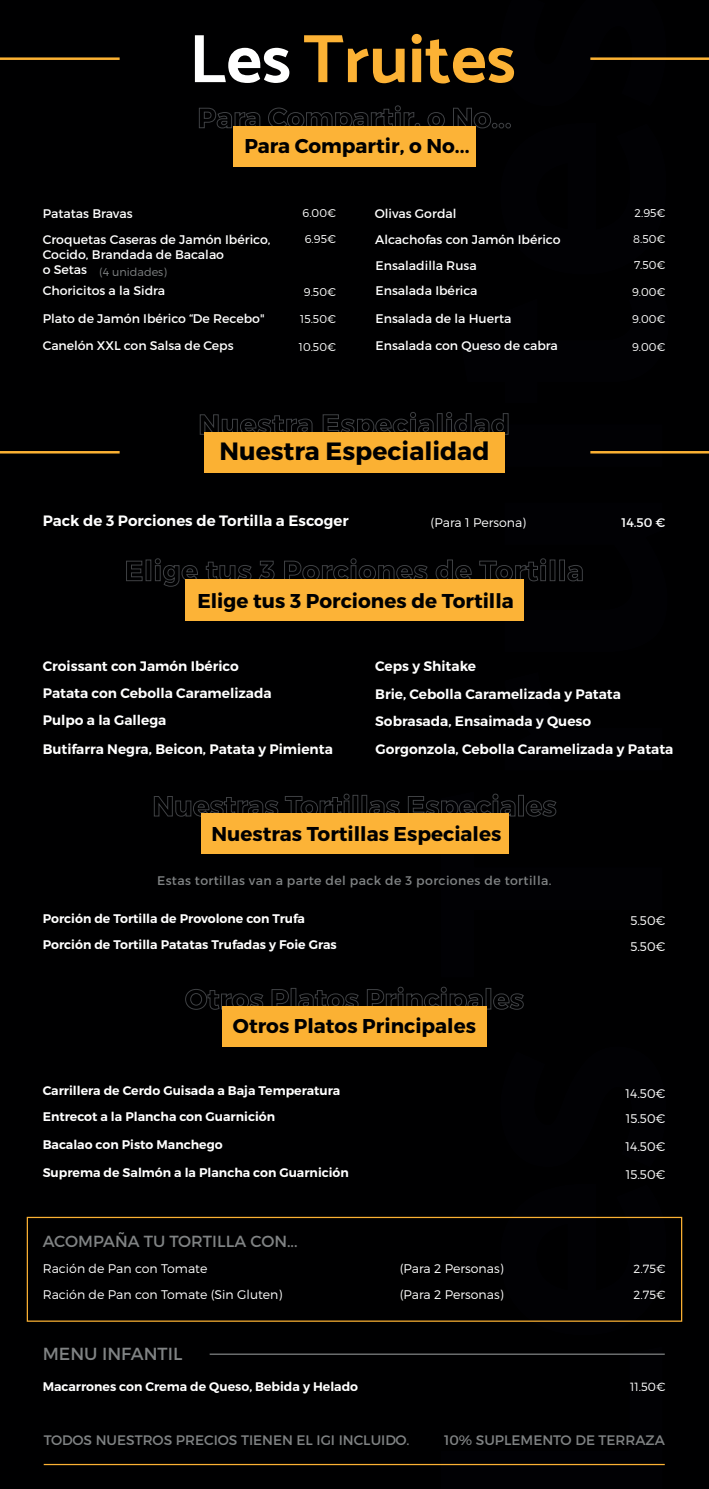
<style>
.page{position:relative;width:709px;height:1489px;background:#fff}
.page>*{position:absolute;margin:0;border:0;box-sizing:border-box;transform-origin:0 0}
.t1{font:700 25px "Montserrat";color:#000001}
.t2{font:700 20px "Montserrat";color:#000001}
.t3{font:17.5px "Montserrat";color:#808384}
.t4{font:16.12px "Montserrat";color:#808384}
.t5{font:600 15px "Montserrat";color:#fff}
.t6{font:600 13.75px/27.1px "Montserrat";color:#fff}
.t7{font:13.75px "Montserrat";color:#808384}
.t8{font:12.5px/27.4px "Montserrat";color:#fff}
.t9{font:600 12.5px "Montserrat";color:#fff}
.t10{font:300 12.5px/25.5px "Montserrat";color:#fff}
.t11{font:12.5px "Montserrat";letter-spacing:.03em;color:#808384}
.t12{font:300 11.88px/25.1px "Montserrat";color:#fff}
.t13{font:300 11.25px "Montserrat";color:#fff}
.t14{font:300 11.25px "Montserrat";color:#808384}
.s1{font-weight:400;font-size:12.5px;color:#fff}
</style>
<div class="page">
<div style="left:0;top:0;width:709px;height:1488px;background:#000001"></div>
<svg style="left:441px;top:1354px;width:221px;height:112px"></svg>
<svg style="left:500px;top:1218px;width:166px;height:104px"></svg>
<hr style="left:590px;top:57px;width:119px;height:3px;background:#fbb133">
<hr style="left:0;top:57px;width:120px;height:3px;background:#fbb133">
<hr style="left:590px;top:451px;width:119px;height:2px;background:#fbb133">
<hr style="left:0;top:451px;width:120px;height:2px;background:#fbb133">
<hr style="left:44px;top:1463px;width:620px;height:1px;background:#fbb133">
<div style="left:27px;top:1216px;width:655px;height:105px;border:1px solid #fbb133"></div>
<svg style="left:154px;top:796px;width:125px;height:20px"></svg>
<svg style="left:285px;top:793px;width:65px;height:20px"></svg>
<div style="left:352px;top:795px;width:6px;height:21px;border:1px solid #3f4144"></div>
<div style="left:361px;top:795px;width:6px;height:21px;border:1px solid #3f4144"></div>
<svg style="left:369px;top:800px;width:31px;height:13px"></svg>
<svg style="left:408px;top:793px;width:149px;height:61px"></svg>
<svg style="left:126px;top:560px;width:17px;height:21px"></svg>
<div style="left:146px;top:559px;width:5px;height:22px;border:1px solid #3f4144"></div>
<svg style="left:155px;top:558px;width:43px;height:29px"></svg>
<svg style="left:206px;top:561px;width:46px;height:18px"></svg>
<svg style="left:259px;top:560px;width:16px;height:19px"></svg>
<svg style="left:284px;top:558px;width:144px;height:21px"></svg>
<svg style="left:435px;top:559px;width:37px;height:20px"></svg>
<svg style="left:479px;top:558px;width:104px;height:63px"></svg>
<svg style="left:195px;top:33px;width:471px;height:134px"></svg>
<div style="left:201px;top:813px;width:307px;height:41px;background:#fcb337"></div>
<div style="left:233px;top:126px;width:242px;height:41px;background:#fcb337"></div>
<div style="left:185px;top:579px;width:338px;height:42px;background:#fcb337"></div>
<svg style="left:199px;top:414px;width:114px;height:21px"></svg>
<svg style="left:322px;top:412px;width:340px;height:42px"></svg>
<div style="left:204px;top:432px;width:301px;height:40px;background:#fbb133"></div>
<svg style="left:185px;top:989px;width:78px;height:20px"></svg>
<svg style="left:271px;top:989px;width:18px;height:16px"></svg>
<div style="left:291px;top:988px;width:5px;height:21px;border:1px solid #3f4144"></div>
<svg style="left:298px;top:990px;width:61px;height:15px"></svg>
<svg style="left:367px;top:986px;width:116px;height:19px"></svg>
<div style="left:486px;top:988px;width:5px;height:21px;border:1px solid #3f4144"></div>
<svg style="left:493px;top:993px;width:31px;height:16px"></svg>
<div style="left:222px;top:1005px;width:265px;height:41px;background:#fbb133"></div>
<hr style="left:210px;top:1353px;width:454px;height:1px;background:#808384">
<h2 class="t2" style="left:244px;top:134px;width:227px">Para Compartir, o No...</h2>
<p class="t8" style="left:43px;top:200px;width:229px;line-height:26.5px">Patatas Bravas<br>Croquetas Caseras de Jamón Ibérico,</p>
<p class="t8" style="left:43px;top:241px;width:183px">Cocido, Brandada de Bacalao</p>
<p class="t14" style="left:43px;top:265px;width:126px"><span class="s1">o Setas</span> (4 unidades)</p>
<p class="t13" style="left:302px;top:206px;width:35px">6.00€</p>
<p class="t13" style="left:305px;top:232px;width:33px">6.95€</p>
<p class="t8" style="left:375px;top:200px;width:187px;line-height:26.5px">Olivas Gordal<br>Alcachofas con Jamón Ibérico</p>
<p class="t8" style="left:375px;top:251px;width:103px">Ensaladilla Rusa</p>
<p class="t13" style="left:634px;top:206px;width:32px">2.95€</p>
<p class="t13" style="left:633px;top:232px;width:34px">8.50€</p>
<p class="t13" style="left:634px;top:258px;width:33px">7.50€</p>
<p class="t8" style="left:43px;top:277px;width:124px">Choricitos a la Sidra</p>
<p class="t13" style="left:304px;top:285px;width:34px">9.50€</p>
<p class="t8" style="left:375px;top:277px;width:103px">Ensalada Ibérica</p>
<p class="t13" style="left:632px;top:285px;width:35px">9.00€</p>
<p class="t8" style="left:43px;top:304px;width:223px">Plato de Jamón Ibérico “De Recebo"<br>Canelón XXL con Salsa de Ceps</p>
<p class="t13" style="left:300px;top:312px;width:37px">15.50€</p>
<p class="t13" style="left:299px;top:340px;width:39px">10.50€</p>
<p class="t8" style="left:375px;top:304px;width:184px">Ensalada de la Huerta<br>Ensalada con Queso de cabra</p>
<p class="t13" style="left:632px;top:312px;width:35px">9.00€</p>
<p class="t13" style="left:632px;top:340px;width:35px">9.00€</p>
<h1 class="t1" style="left:219px;top:435px;width:271px">Nuestra Especialidad</h1>
<p class="t5" style="left:43px;top:511px;width:307px">Pack de 3 Porciones de Tortilla a Escoger</p>
<p class="t10" style="left:430px;top:509px;width:97px">(Para 1 Persona)</p>
<p class="t8" style="left:621px;top:508px;width:46px">14.50 €</p>
<h2 class="t2" style="left:197px;top:588px;width:318px">Elige tus 3 Porciones de Tortilla</h2>
<p class="t6" style="left:43px;top:652px;width:230px">Croissant con Jamón Ibérico<br>Patata con Cebolla Caramelizada<br>Pulpo a la Gallega</p>
<p class="t6" style="left:375px;top:652px;width:102px">Ceps y Shitake</p>
<p class="t6" style="left:375px;top:680px;width:247px">Brie, Cebolla Caramelizada y Patata</p>
<p class="t6" style="left:375px;top:707px;width:217px">Sobrasada, Ensaimada y Queso</p>
<p class="t6" style="left:43px;top:735px;width:292px">Butifarra Negra, Beicon, Patata y Pimienta</p>
<p class="t6" style="left:375px;top:735px;width:299px">Gorgonzola, Cebolla Caramelizada y Patata</p>
<h2 class="t2" style="left:211px;top:821px;width:291px">Nuestras Tortillas Especiales</h2>
<p class="t11" style="left:157px;top:872px;width:396px">Estas tortillas van a parte del pack de 3 porciones de tortilla.</p>
<p class="t9" style="left:43px;top:910px;width:264px">Porción de Tortilla de Provolone con Trufa</p>
<p class="t9" style="left:43px;top:936px;width:295px">Porción de Tortilla Patatas Trufadas y Foie Gras</p>
<h2 class="t2" style="left:233px;top:1013px;width:244px">Otros Platos Principales</h2>
<p class="t9" style="left:43px;top:1083px;width:299px">Carrillera de Cerdo Guisada a Baja Temperatura</p>
<p class="t9" style="left:43px;top:1109px;width:234px">Entrecot a la Plancha con Guarnición</p>
<p class="t9" style="left:43px;top:1136px;width:181px">Bacalao con Pisto Manchego</p>
<p class="t9" style="left:43px;top:1164px;width:308px">Suprema de Salmón a la Plancha con Guarnición</p>
<p class="t4" style="left:43px;top:1231px;width:256px">ACOMPAÑA TU TORTILLA CON...</p>
<p class="t10" style="left:43px;top:1255px;width:166px">Ración de Pan con Tomate</p>
<p class="t10" style="left:400px;top:1255px;width:105px">(Para 2 Personas)</p>
<p class="t10" style="left:43px;top:1281px;width:241px">Ración de Pan con Tomate (Sin Gluten)</p>
<p class="t10" style="left:400px;top:1281px;width:105px">(Para 2 Personas)</p>
<h3 class="t3" style="left:43px;top:1343px;width:141px">MENU INFANTIL</h3>
<p class="t9" style="left:43px;top:1379px;width:317px">Macarrones con Crema de Queso, Bebida y Helado</p>
<p class="t10" style="left:630px;top:907px;width:37px">5.50€<br>5.50€</p>
<p class="t10" style="left:625px;top:1080px;width:41px">14.50€</p>
<p class="t10" style="left:625px;top:1105px;width:41px">15.50€</p>
<p class="t10" style="left:625px;top:1133px;width:41px">14.50€</p>
<p class="t10" style="left:625px;top:1161px;width:41px">15.50€</p>
<p class="t12" style="left:633px;top:1256px;width:34px">2.75€<br>2.75€</p>
<p class="t12" style="left:630px;top:1374px;width:37px">11.50€</p>
<p class="t7" style="left:44px;top:1431px;width:367px">TODOS NUESTROS PRECIOS TIENEN EL IGI INCLUIDO.</p>
<p class="t7" style="left:444px;top:1431px;width:222px">10% SUPLEMENTO DE TERRAZA</p>
</div>
